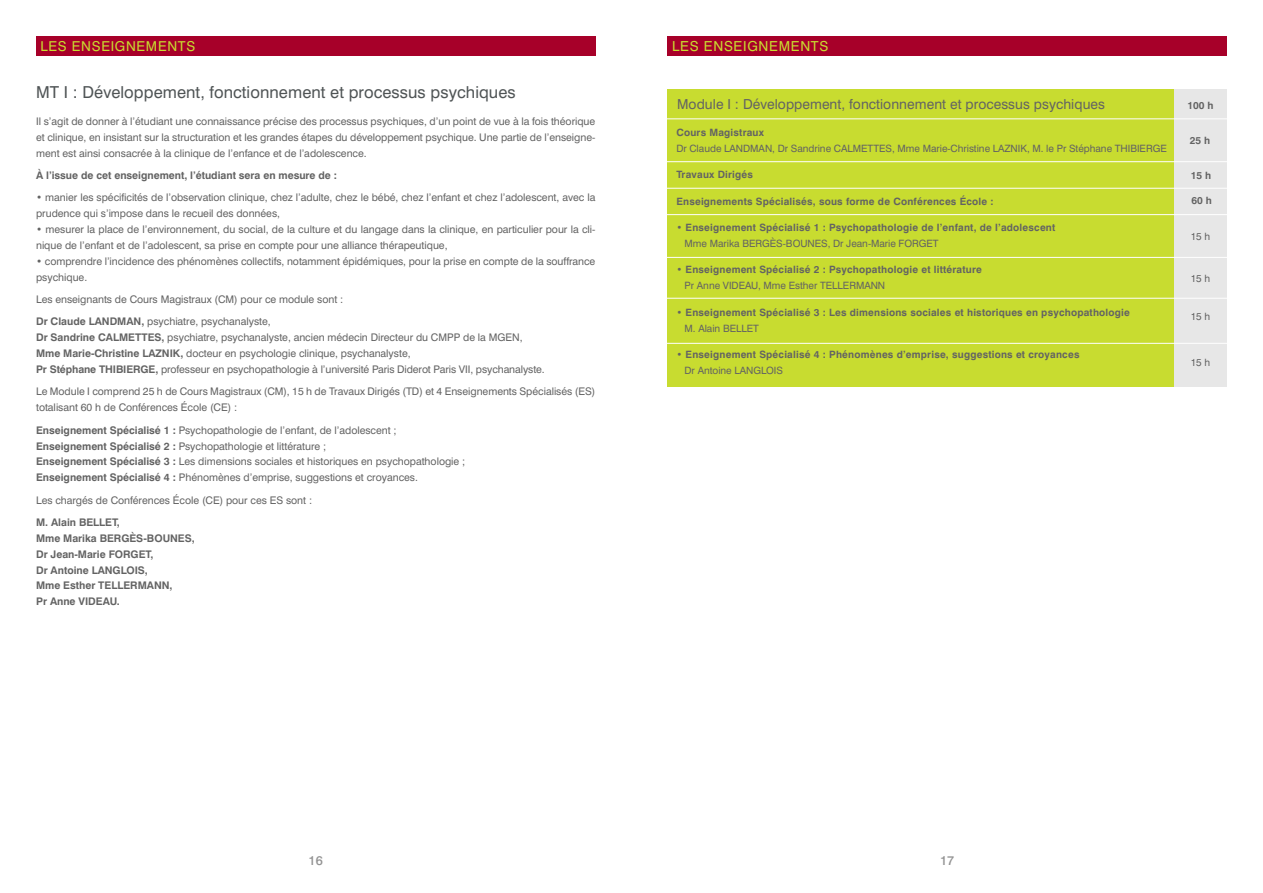
<style>
.page{position:relative;width:1263px;height:893px;background:#fff}
.page>*{position:absolute;margin:0;border:0;box-sizing:border-box;transform-origin:0 0}
.t1{font:16.5px "Swiss 721 BT";letter-spacing:.005em;color:#4f5455}
.t2{font:13.8px "Swiss 721 BT";letter-spacing:.005em;color:#636363}
.t3{font:13.8px "Swiss 721 BT";letter-spacing:.05em;color:#c8dc30}
.t4{font:13.65px "Swiss 721 BT";letter-spacing:.05em;color:#c8dc30}
.t5{font:500 12.75px "Swiss 721 BT";color:#939393}
.t6{font:10.5px/15.9px "Swiss 721 BT";letter-spacing:-.005em;color:#636363}
.t7{font:700 10.5px/15.9px "Swiss 721 BT";letter-spacing:-.005em;color:#636363}
.t8{font:700 10.05px "Swiss 721 BT";letter-spacing:.02em;color:#636363}
.t9{font:10.05px "Swiss 721 BT";letter-spacing:-.005em;color:#636363}
.s1{font-weight:700}
</style>
<div class="page">
<div style="left:667px;top:36px;width:560px;height:20px;background:#a70029"></div>
<div style="left:36px;top:36px;width:559px;height:20px;background:#a70029"></div>
<div style="left:667px;top:89px;width:560px;height:298px;background:#c8dc30"></div>
<div style="left:1174px;top:89px;width:53px;height:298px;background:#e7e7e7"></div>
<hr style="left:658px;top:161px;width:584px;height:1px;background:#fff">
<hr style="left:658px;top:119px;width:584px;height:1px;background:#fff">
<hr style="left:658px;top:188px;width:584px;height:1px;background:#fff">
<hr style="left:658px;top:214px;width:584px;height:1px;background:#fff">
<hr style="left:658px;top:257px;width:584px;height:1px;background:#fff">
<hr style="left:658px;top:298px;width:584px;height:1px;background:#fff">
<hr style="left:657px;top:343px;width:583px;height:1px;background:#fff">
<h3 class="t4" style="left:41px;top:38px;width:156px">LES ENSEIGNEMENTS</h3>
<h2 class="t3" style="left:672px;top:38px;width:158px">LES ENSEIGNEMENTS</h2>
<h1 class="t1" style="left:36px;top:82px;width:481px">MT I : Développement, fonctionnement et processus psychiques</h1>
<p class="t6" style="left:36px;top:113px;width:561px;text-align:justify">Il s’agit de donner à l’étudiant une connaissance précise des processus psychiques, d’un point de vue à la fois théorique et clinique, en insistant sur la structuration et les grandes étapes du développement psychique. Une partie de l’enseigne&shy;ment est ainsi consacrée à la clinique de l’enfance et de l’adolescence.</p>
<p class="t7" style="left:36px;top:167px;width:302px">À l’issue de cet enseignement, l’étudiant sera en mesure de :</p>
<p class="t6" style="left:36px;top:190px;width:561px">• manier les spécificités de l’observation clinique, chez l’adulte, chez le bébé, chez l’enfant et chez l’adolescent, avec la prudence qui s’impose dans le recueil des données,</p>
<p class="t6" style="left:36px;top:221px;width:561px">• mesurer la place de l’environnement, du social, de la culture et du langage dans la clinique, en particulier pour la cli&shy;nique de l’enfant et de l’adolescent, sa prise en compte pour une alliance thérapeutique,</p>
<p class="t6" style="left:36px;top:253px;width:561px">• comprendre l’incidence des phénomènes collectifs, notamment épidémiques, pour la prise en compte de la souffrance psychique.</p>
<p class="t6" style="left:36px;top:288px;width:309px;line-height:22.4px">Les enseignants de Cours Magistraux (CM) pour ce module sont :<br><span class="s1">Dr Claude LANDMAN,</span> psychiatre, psychanalyste,</p>
<p class="t6" style="left:36px;top:330px;width:510px"><span class="s1">Dr Sandrine CALMETTES,</span> psychiatre, psychanalyste, ancien médecin Directeur du CMPP de la MGEN,<br><span class="s1">Mme Marie-Christine LAZNIK,</span> docteur en psychologie clinique, psychanalyste,<br><span class="s1">Pr Stéphane THIBIERGE,</span> professeur en psychopathologie à l’université Paris Diderot Paris VII, psychanalyste.</p>
<p class="t6" style="left:36px;top:384px;width:561px">Le Module I comprend 25 h de Cours Magistraux (CM), 15 h de Travaux Dirigés (TD) et 4 Enseignements Spécialisés (ES) totalisant 60 h de Conférences École (CE) :</p>
<p class="t6" style="left:36px;top:422px;width:431px"><span class="s1">Enseignement Spécialisé 1 :</span> Psychopathologie de l’enfant, de l’adolescent ; <span class="s1">Enseignement Spécialisé 2 :</span> Psychopathologie et littérature ;<br><span class="s1">Enseignement Spécialisé 3 :</span> Les dimensions sociales et historiques en psychopathologie ; <span class="s1">Enseignement Spécialisé 4 :</span> Phénomènes d’emprise, suggestions et croyances.</p>
<p class="t6" style="left:36px;top:492px;width:278px">Les chargés de Conférences École (CE) pour ces ES sont :</p>
<p class="t7" style="left:36px;top:514px;width:160px">M. Alain BELLET,<br>Mme Marika BERGÈS-BOUNES,<br>Dr Jean-Marie FORGET,<br>Dr Antoine LANGLOIS,<br>Mme Esther TELLERMANN,<br>Pr Anne VIDEAU.</p>
<h2 class="t2" style="left:677px;top:96px;width:429px">Module I : Développement, fonctionnement et processus psychiques</h2>
<p class="t8" style="left:1187px;top:100px;width:27px">100 h</p>
<p class="t8" style="left:1190px;top:134px;width:22px">25 h</p>
<p class="t8" style="left:676px;top:126px;width:89px">Cours Magistraux</p>
<p class="t9" style="left:676px;top:142px;width:492px">Dr Claude LANDMAN, Dr Sandrine CALMETTES, Mme Marie-Christine LAZNIK, M. le Pr Stéphane THIBIERGE</p>
<p class="t8" style="left:676px;top:168px;width:78px">Travaux Dirigés</p>
<p class="t8" style="left:676px;top:195px;width:319px">Enseignements Spécialisés, sous forme de Conférences École :</p>
<p class="t8" style="left:676px;top:221px;width:380px">• Enseignement Spécialisé 1 : Psychopathologie de l’enfant, de l’adolescent</p>
<p class="t9" style="left:684px;top:237px;width:256px">Mme Marika BERGÈS-BOUNES, Dr Jean-Marie FORGET</p>
<p class="t8" style="left:676px;top:264px;width:307px">• Enseignement Spécialisé 2 : Psychopathologie et littérature</p>
<p class="t9" style="left:684px;top:280px;width:202px">Pr Anne VIDEAU, Mme Esther TELLERMANN</p>
<p class="t8" style="left:676px;top:306px;width:455px">• Enseignement Spécialisé 3 : Les dimensions sociales et historiques en psychopathologie</p>
<p class="t9" style="left:684px;top:322px;width:76px">M. Alain BELLET</p>
<p class="t8" style="left:676px;top:348px;width:405px">• Enseignement Spécialisé 4 : Phénomènes d’emprise, suggestions et croyances</p>
<p class="t9" style="left:684px;top:364px;width:100px">Dr Antoine LANGLOIS</p>
<p class="t8" style="left:1191px;top:169px;width:22px">15 h</p>
<p class="t8" style="left:1191px;top:195px;width:22px">60 h</p>
<p class="t9" style="left:1191px;top:230px;width:21px">15 h</p>
<p class="t9" style="left:1191px;top:272px;width:21px">15 h</p>
<p class="t9" style="left:1191px;top:310px;width:21px">15 h</p>
<p class="t9" style="left:1191px;top:357px;width:21px">15 h</p>
<p class="t5" style="left:309px;top:853px;width:16px">16</p>
<p class="t5" style="left:940px;top:853px;width:16px">17</p>
</div>
